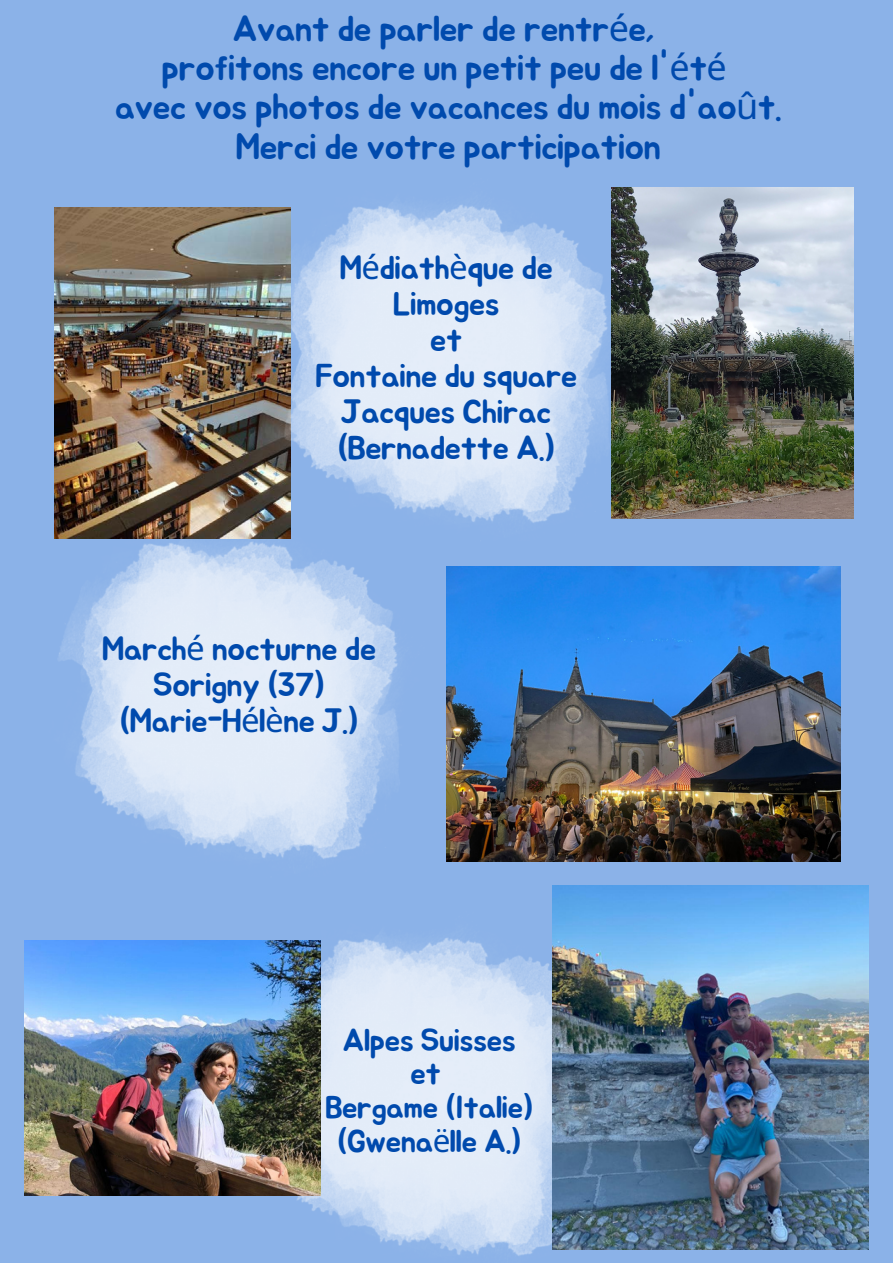
<style>
.page{position:relative;width:893px;height:1264px;background:#fff}
.page>*{position:absolute;margin:0;border:0;box-sizing:border-box;transform-origin:0 0}
.t1{font:36px "Jua";letter-spacing:-.025em;color:#004aad}
.t2{font:33px/36px "Jua";letter-spacing:-.025em;color:#004aad;text-align:center}
.t3{font:31.5px "Jua";letter-spacing:-.025em;color:#004aad}
.s1{font-family:"Noto Sans"}
</style>
<div class="page">
<div style="left:0;top:0;width:892px;height:1262px;background:#8bb2e8"></div>
<img style="left:659px;top:658px;width:210px;height:592px">
<img style="left:54px;top:507px;width:345px;height:352px">
<img style="left:55px;top:208px;width:199px;height:330px">
<img style="left:643px;top:188px;width:210px;height:330px">
<img style="left:446px;top:566px;width:394px;height:295px">
<img style="left:239px;top:937px;width:389px;height:319px">
<img style="left:24px;top:940px;width:296px;height:255px">
<img style="left:552px;top:885px;width:316px;height:364px">
<img style="left:254px;top:187px;width:389px;height:361px">
<p class="t1" style="left:233px;top:12px;width:424px">Avant de parler de rentr<span class="s1">é</span>e,</p>
<p class="t1" style="left:162px;top:51px;width:566px">profitons encore un petit peu de l'<span class="s1">é</span>t<span class="s1">é</span></p>
<p class="t1" style="left:115px;top:91px;width:668px">avec vos photos de vacances du mois d'ao<span class="s1">û</span>t.</p>
<p class="t1" style="left:235px;top:130px;width:427px">Merci de votre participation</p>
<p class="t2" style="left:339px;top:251px;width:215px">M<span class="s1">é</span>diath<span class="s1">è</span>que de<br>Limoges</p>
<p class="t2" style="left:430px;top:323px;width:34px">et</p>
<p class="t2" style="left:315px;top:359px;width:264px">Fontaine du square<br>Jacques Chirac</p>
<p class="t2" style="left:337px;top:431px;width:220px">(Bernadette A.)</p>
<p class="t2" style="left:102px;top:632px;width:276px">March<span class="s1">é</span> nocturne de<br>Sorigny (37)</p>
<p class="t2" style="left:119px;top:704px;width:241px">(Marie-H<span class="s1">é</span>l<span class="s1">è</span>ne J.)</p>
<p class="t3" style="left:342px;top:1025px;width:175px">Alpes Suisses</p>
<p class="t3" style="left:410px;top:1059px;width:33px">et</p>
<p class="t3" style="left:325px;top:1092px;width:210px">Bergame (Italie)</p>
<p class="t3" style="left:337px;top:1126px;width:186px">(Gwena<span class="s1">ë</span>lle A.)</p>
</div>
